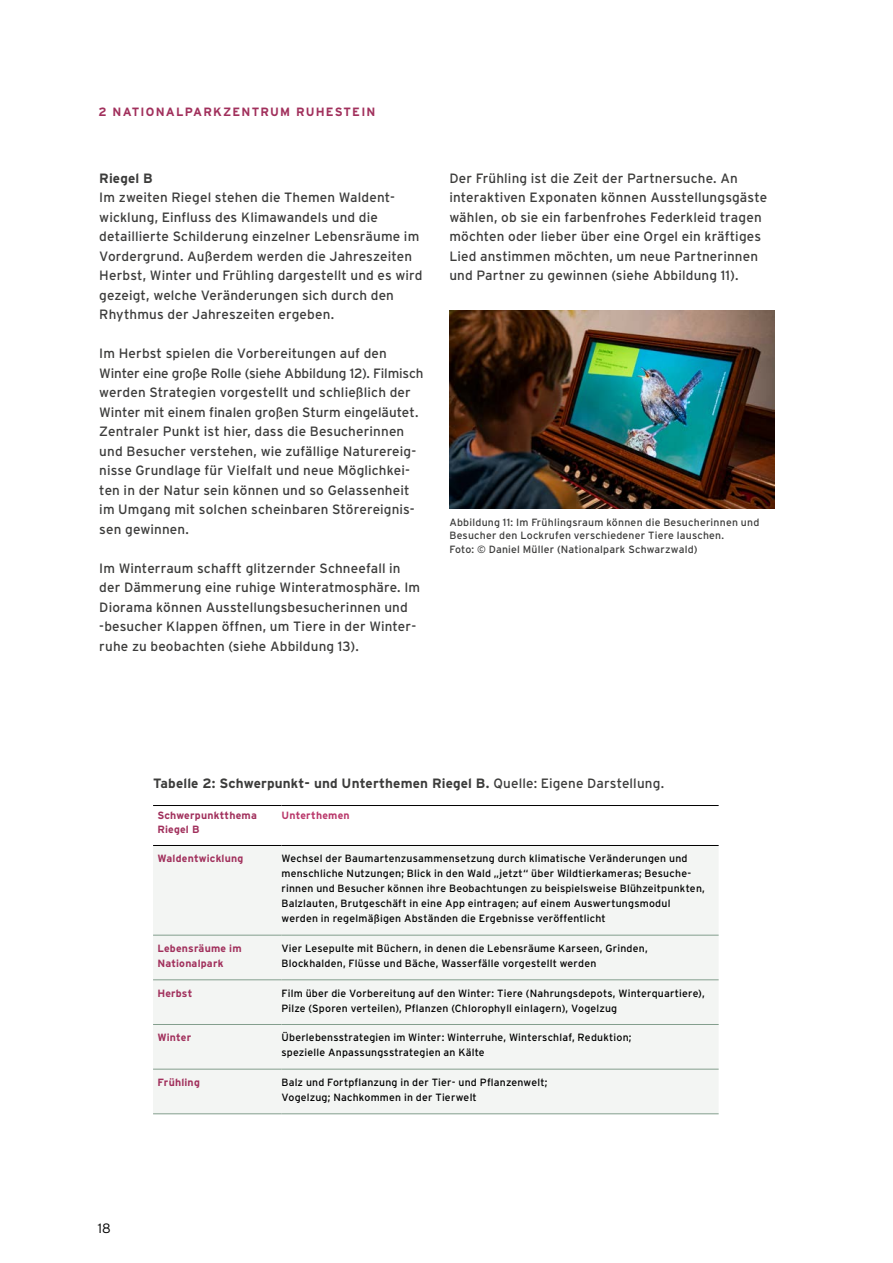
<style>
.page{position:relative;width:893px;height:1263px;background:#fff}
.page>*{position:absolute;margin:0;border:0;box-sizing:border-box;transform-origin:0 0}
.Copy_p_Copytext{font:13.5px/19.5px "Interstate";letter-spacing:.01em;color:#3c3c3b}
.Tabellen_H1_Tabellentitel{font:700 13.5px "Interstate";letter-spacing:.01em;color:#3c3c3b}
.Headlines_H4_Zwischenhead_fett{font:700 13.5px "Interstate";letter-spacing:.01em;color:#3c3c3b}
.t1{font:300 13.5px "Interstate";color:#000}
.t2{font:700 12px "Interstate";letter-spacing:.1em;color:#a1305c}
.Tabellen_T2_Tabellentext{font:10.5px/15px "Interstate";letter-spacing:.02em;color:#000}
.t3{font:10.5px/13.5px "Interstate";letter-spacing:.02em;color:#3c3c3b}
.Tabellen_T2_Tabellentext-2{font:700 10.5px/15px "Interstate";letter-spacing:.02em;color:#a1305c}
.Tabellen_T1_Tabellenkopf{font:700 10.5px/13.5px "Interstate";letter-spacing:.02em;color:#a1305c}
.Tabellen_T1_Tabellenkopf-2{font:700 10.5px "Interstate";letter-spacing:.02em;color:#b9376a}
.s1{font-weight:400}
</style>
<div class="page">
<div style="left:153px;top:846px;width:566px;height:267px;background:#f3f5f3"></div>
<hr style="left:153px;top:805px;width:128px;height:1px;background:#000">
<hr style="left:281px;top:805px;width:438px;height:1px;background:#000">
<hr style="left:153px;top:845px;width:128px;height:1px;background:#000">
<hr style="left:281px;top:845px;width:438px;height:1px;background:#000">
<hr style="left:153px;top:1069px;width:128px;height:1px;background:#839e8d">
<hr style="left:281px;top:1069px;width:438px;height:1px;background:#839e8d">
<hr style="left:153px;top:1113px;width:128px;height:1px;background:#839e8d">
<hr style="left:281px;top:1113px;width:438px;height:1px;background:#839e8d">
<hr style="left:153px;top:935px;width:128px;height:1px;background:#839e8d">
<hr style="left:281px;top:935px;width:438px;height:1px;background:#839e8d">
<hr style="left:153px;top:979px;width:128px;height:1px;background:#839e8d">
<hr style="left:281px;top:979px;width:438px;height:1px;background:#839e8d">
<hr style="left:153px;top:1024px;width:128px;height:1px;background:#839e8d">
<hr style="left:281px;top:1024px;width:438px;height:1px;background:#839e8d">
<img style="left:449px;top:311px;width:326px;height:197px">
<p class="t2" style="left:99px;top:105px;width:278px">2 NATIONALPARKZENTRUM RUHESTEIN</p>
<h4 class="Headlines_H4_Zwischenhead_fett" style="left:99px;top:170px;width:55px">Riegel B</h4>
<p class="Copy_p_Copytext" style="left:99px;top:187px;width:325px">Im zweiten Riegel stehen die Themen Waldent&shy;wicklung, Einfluss des Klimawandels und die detaillierte Schilderung einzelner Lebensräume im Vordergrund. Außerdem werden die Jahreszeiten Herbst, Winter und Frühling dargestellt und es wird gezeigt, welche Veränderungen sich durch den Rhythmus der Jahreszeiten ergeben.</p>
<p class="Copy_p_Copytext" style="left:99px;top:343px;width:326px">Im Herbst spielen die Vorbereitungen auf den Winter eine große Rolle (siehe Abbildung 12). Filmisch werden Strategien vorgestellt und schließlich der Winter mit einem finalen großen Sturm eingeläutet.<br>Zentraler Punkt ist hier, dass die Besucherinnen und Besucher verstehen, wie zufällige Naturereig&shy;nisse Grundlage für Vielfalt und neue Möglichkei&shy;ten in der Natur sein können und so Gelassenheit im Umgang mit solchen scheinbaren Störereignis&shy;sen gewinnen.</p>
<p class="Copy_p_Copytext" style="left:99px;top:558px;width:322px">Im Winterraum schafft glitzernder Schneefall in der Dämmerung eine ruhige Winteratmosphäre. Im Diorama können Ausstellungsbesucherinnen und -besucher Klappen öffnen, um Tiere in der Winter&shy;ruhe zu beobachten (siehe Abbildung 13).</p>
<p class="Copy_p_Copytext" style="left:449px;top:168px;width:319px">Der Frühling ist die Zeit der Partnersuche. An interaktiven Exponaten können Ausstellungsgäste wählen, ob sie ein farbenfrohes Federkleid tragen möchten oder lieber über eine Orgel ein kräftiges Lied anstimmen möchten, um neue Partnerinnen und Partner zu gewinnen (siehe Abbildung 11).</p>
<p class="t3" style="left:449px;top:515px;width:311px">Abbildung 11: Im Frühlingsraum können die Besucherinnen und<br>Besucher den Lockrufen verschiedener Tiere lauschen.<br>Foto: © Daniel Müller (Nationalpark Schwarzwald)</p>
<p class="Tabellen_H1_Tabellentitel" style="left:153px;top:776px;width:513px">Tabelle 2: Schwerpunkt- und Unterthemen Riegel B. <span class="s1">Quelle: Eigene Darstellung.</span></p>
<p class="Tabellen_T1_Tabellenkopf" style="left:157px;top:809px;width:101px">Schwerpunktthema<br>Riegel B</p>
<p class="Tabellen_T1_Tabellenkopf-2" style="left:281px;top:810px;width:70px">Unterthemen</p>
<p class="Tabellen_T2_Tabellentext-2" style="left:157px;top:851px;width:88px">Waldentwicklung</p>
<p class="Tabellen_T2_Tabellentext" style="left:281px;top:851px;width:425px">Wechsel der Baumartenzusammensetzung durch klimatische Veränderungen und menschliche Nutzungen; Blick in den Wald „jetzt“ über Wildtierkameras; Besuche&shy;rinnen und Besucher können ihre Beobachtungen zu beispielsweise Blühzeitpunkten, Balzlauten, Brutgeschäft in eine App eintragen; auf einem Auswertungsmodul werden in regelmäßigen Abständen die Ergebnisse veröffentlicht</p>
<p class="Tabellen_T2_Tabellentext-2" style="left:157px;top:941px;width:86px">Lebensräume im<br>Nationalpark</p>
<p class="Tabellen_T2_Tabellentext" style="left:281px;top:941px;width:368px">Vier Lesepulte mit Büchern, in denen die Lebensräume Karseen, Grinden,<br>Blockhalden, Flüsse und Bäche, Wasserfälle vorgestellt werden</p>
<p class="Tabellen_T2_Tabellentext-2" style="left:157px;top:985px;width:37px">Herbst</p>
<p class="Tabellen_T2_Tabellentext" style="left:281px;top:985px;width:425px">Film über die Vorbereitung auf den Winter: Tiere (Nahrungsdepots, Winterquartiere),<br>Pilze (Sporen verteilen), Pflanzen (Chlorophyll einlagern), Vogelzug</p>
<p class="Tabellen_T2_Tabellentext-2" style="left:157px;top:1030px;width:35px">Winter</p>
<p class="Tabellen_T2_Tabellentext" style="left:281px;top:1030px;width:352px">Überlebensstrategien im Winter: Winterruhe, Winterschlaf, Reduktion; spezielle Anpassungsstrategien an Kälte</p>
<p class="Tabellen_T2_Tabellentext-2" style="left:157px;top:1075px;width:44px">Frühling</p>
<p class="Tabellen_T2_Tabellentext" style="left:281px;top:1075px;width:268px">Balz und Fortpflanzung in der Tier- und Pflanzenwelt;<br>Vogelzug; Nachkommen in der Tierwelt</p>
<p class="t1" style="left:98px;top:1221px;width:15px">18</p>
</div>
